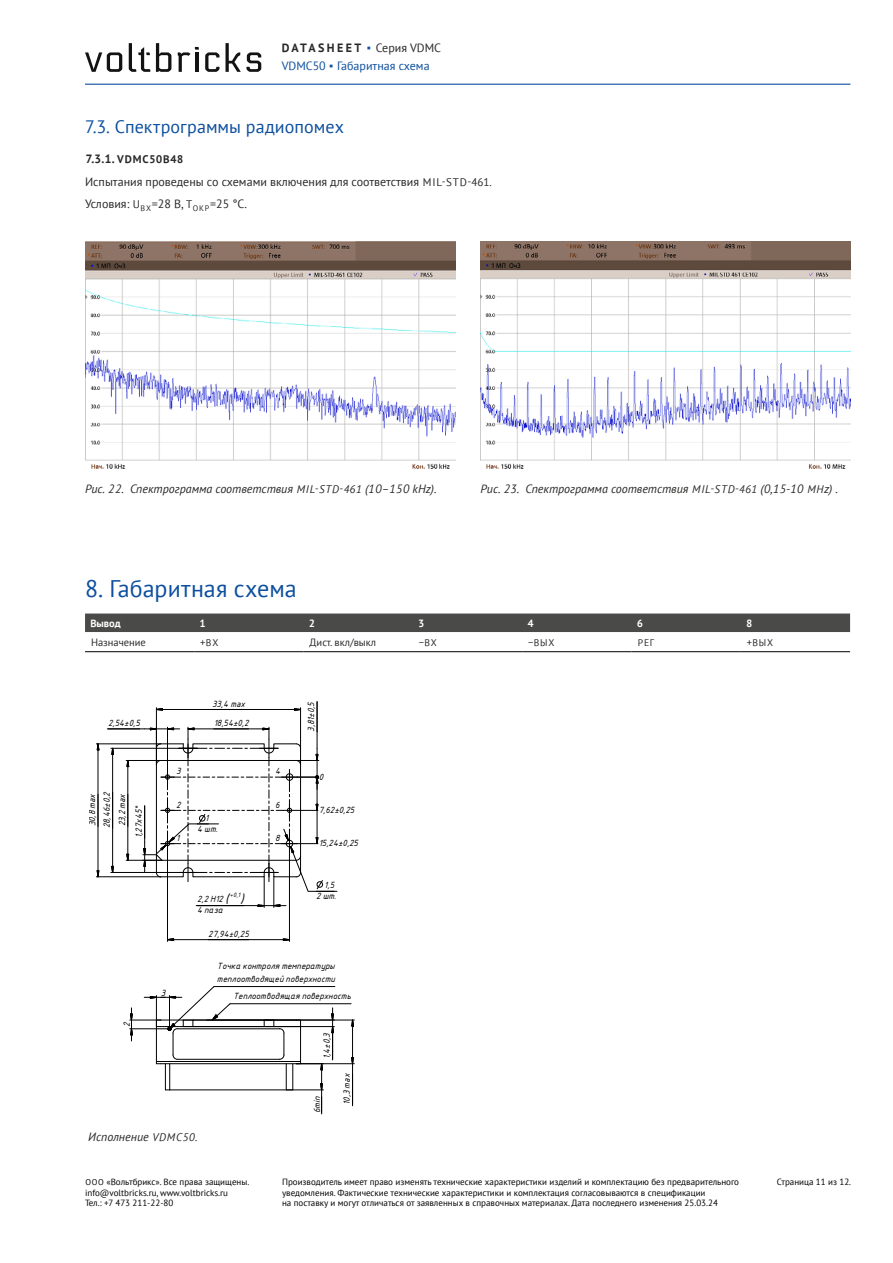
<style>
.page{position:relative;width:893px;height:1263px;background:#fff}
.page>*{position:absolute;margin:0;border:0;box-sizing:border-box;transform-origin:0 0}
.t1{font:24px "PT Sans";color:#0d4f9e}
.t2{font:18px "PT Sans";letter-spacing:.005em;color:#0d4f9e}
.t3{font:italic 12.3px "GOST Common";color:#000}
.t4{font:italic 12px "PT Sans";color:#282827}
.t5{font:12px/22.2px "PT Sans";color:#282827}
.t6{font:12px "PT Sans";color:#0d4f9e}
.t7{font:700 12px "PT Sans";letter-spacing:.2em;color:#282827}
.t8{font:700 11.1px "PT Sans";letter-spacing:.04em;color:#282827}
.t9{font:10.5px "PT Sans";color:#282827}
.t10{font:700 10.5px "PT Sans";color:#fff}
.t11{font:9.6px "PT Sans";letter-spacing:.08em;color:#282827}
.t12{font:9px/10.8px "PT Sans";color:#000}
.t13{font:italic 8.7px/10.5px "GOST Common";letter-spacing:-.005em;color:#000;text-align:center}
.t14{font:italic 6.15px "GOST Common";color:#000}
.s1{font-family:"Arial";font-weight:900;color:#0d4f9e}
.s2{font-weight:400}
.s3{font-family:"Arial";font-weight:900}
.s4{font-size:12px}
.s5{font-size:11.1px}
.s6{font-size:10.5px}
.s7{font-size:12.3px}
.s8{font-size:8.25px}
</style>
<div class="page">
<hr style="left:85px;top:84px;width:765px;height:1px;background:#0d4f9e">
<svg style="left:85px;top:52px;width:37px;height:20px"></svg>
<svg style="left:156px;top:43px;width:15px;height:29px"></svg>
<svg style="left:205px;top:52px;width:14px;height:20px"></svg>
<svg style="left:225px;top:43px;width:36px;height:29px"></svg>
<svg style="left:129px;top:43px;width:21px;height:29px"></svg>
<svg style="left:178px;top:47px;width:21px;height:25px"></svg>
<img style="left:85px;top:241px;width:370px;height:228px">
<img style="left:480px;top:241px;width:370px;height:228px">
<div style="left:85px;top:613px;width:765px;height:19px;background:#4a4a49"></div>
<hr style="left:85px;top:651px;width:109px;height:1px;background:#000">
<hr style="left:194px;top:651px;width:110px;height:1px;background:#000">
<hr style="left:304px;top:651px;width:109px;height:1px;background:#000">
<hr style="left:413px;top:651px;width:109px;height:1px;background:#000">
<hr style="left:522px;top:651px;width:109px;height:1px;background:#000">
<hr style="left:631px;top:651px;width:110px;height:1px;background:#000">
<hr style="left:741px;top:651px;width:109px;height:1px;background:#000">
<div style="left:192px;top:1019px;width:73px;height:8px;border:1px solid #000"></div>
<hr style="left:161px;top:1063px;width:135px;height:1px;background:#000">
<hr style="left:156px;top:1061px;width:145px;height:1px;background:#000">
<hr style="left:177px;top:1028px;width:103px;height:1px;background:#000">
<hr style="left:177px;top:1059px;width:103px;height:1px;background:#000">
<hr style="left:107px;top:729px;width:37px;height:1px;background:#000">
<svg style="left:168px;top:938px;width:6px;height:3px"></svg>
<svg style="left:283px;top:938px;width:6px;height:3px"></svg>
<hr style="left:174px;top:939px;width:109px;height:1px;background:#000">
<hr style="left:167px;top:850px;width:1px;height:91px;background:#000">
<hr style="left:289px;top:851px;width:1px;height:90px;background:#000">
<svg style="left:97px;top:743px;width:2px;height:13px"></svg>
<svg style="left:97px;top:870px;width:2px;height:8px"></svg>
<hr style="left:98px;top:750px;width:1px;height:121px;background:#000">
<hr style="left:96px;top:876px;width:65px;height:1px;background:#000">
<hr style="left:96px;top:744px;width:65px;height:1px;background:#000">
<svg style="left:155px;top:708px;width:8px;height:3px"></svg>
<svg style="left:294px;top:708px;width:8px;height:3px"></svg>
<hr style="left:163px;top:709px;width:131px;height:1px;background:#000">
<hr style="left:300px;top:708px;width:1px;height:40px;background:#000">
<hr style="left:156px;top:708px;width:1px;height:40px;background:#000">
<svg style="left:351px;top:1057px;width:3px;height:10px"></svg>
<svg style="left:351px;top:1019px;width:3px;height:13px"></svg>
<hr style="left:352px;top:1026px;width:1px;height:31px;background:#000">
<hr style="left:264px;top:1020px;width:90px;height:1px;background:#000">
<hr style="left:296px;top:1063px;width:58px;height:1px;background:#000">
<hr style="left:352px;top:1064px;width:1px;height:42px;background:#000">
<hr style="left:170px;top:1089px;width:153px;height:1px;background:#000">
<svg style="left:263px;top:1019px;width:60px;height:95px"></svg>
<hr style="left:317px;top:701px;width:1px;height:47px;background:#000">
<svg style="left:252px;top:904px;width:34px;height:3px"></svg>
<hr style="left:264px;top:877px;width:1px;height:30px;background:#000">
<hr style="left:274px;top:877px;width:1px;height:30px;background:#000">
<hr style="left:196px;top:905px;width:56px;height:1px;background:#000">
<svg style="left:111px;top:747px;width:3px;height:13px"></svg>
<svg style="left:111px;top:866px;width:3px;height:6px"></svg>
<hr style="left:112px;top:754px;width:1px;height:112px;background:#000">
<hr style="left:111px;top:748px;width:68px;height:1px;background:#000">
<hr style="left:111px;top:872px;width:68px;height:1px;background:#000">
<hr style="left:183px;top:1026px;width:151px;height:1px;background:#000">
<hr style="left:183px;top:1020px;width:151px;height:1px;background:#000">
<svg style="left:331px;top:1008px;width:3px;height:52px"></svg>
<svg style="left:126px;top:761px;width:3px;height:12px"></svg>
<svg style="left:126px;top:854px;width:3px;height:6px"></svg>
<hr style="left:128px;top:766px;width:1px;height:88px;background:#000">
<hr style="left:126px;top:760px;width:35px;height:1px;background:#000">
<hr style="left:126px;top:860px;width:36px;height:1px;background:#000">
<hr style="left:230px;top:1003px;width:121px;height:1px;background:#000">
<svg style="left:130px;top:1008px;width:3px;height:33px"></svg>
<hr style="left:130px;top:1020px;width:31px;height:1px;background:#000">
<hr style="left:130px;top:1028px;width:39px;height:1px;background:#000">
<svg style="left:144px;top:986px;width:87px;height:104px"></svg>
<hr style="left:214px;top:986px;width:121px;height:1px;background:#000">
<svg style="left:143px;top:727px;width:194px;height:165px"></svg>
<h3 class="t7" style="left:282px;top:40px;width:161px">DATASHEET <span class="s1">▪</span> <span class="s2">Серия VDMC</span></h3>
<h3 class="t6" style="left:282px;top:58px;width:149px">VDMC50 <span class="s3">▪</span> Габаритная схема</h3>
<h2 class="t2" style="left:85px;top:115px;width:260px">7.3. Спектрограммы радиопомех</h2>
<p class="t8" style="left:85px;top:152px;width:99px"><span class="s4">7.3.1.</span> VDMC50B48</p>
<h3 class="t5" style="left:85px;top:170px;width:408px">Испытания проведены со схемами включения для соответствия <span class="s5">MIL-STD-461.<br></span>Условия: <span class="s5">U</span><sub>ВХ</sub>=28 В, <span class="s5">T</span><sub>ОКР</sub>=25 °C.</h3>
<h3 class="t4" style="left:85px;top:481px;width:353px">Рис. 22. Спектрограмма соответствия <span class="s5">MIL-STD-461</span> (10–150 kHz).</h3>
<h3 class="t4" style="left:480px;top:481px;width:359px">Рис. 23. Спектрограмма соответствия <span class="s5">MIL-STD-461</span> (0,15-10 <span class="s5">MH</span>z) .</h3>
<h1 class="t1" style="left:85px;top:573px;width:213px">8. Габаритная схема</h1>
<p class="t10" style="left:90px;top:616px;width:32px">Вывод</p>
<p class="t10" style="left:200px;top:616px;width:8px">1</p>
<p class="t10" style="left:309px;top:616px;width:8px">2</p>
<p class="t10" style="left:418px;top:616px;width:8px">3</p>
<p class="t10" style="left:527px;top:616px;width:8px">4</p>
<p class="t10" style="left:637px;top:616px;width:8px">6</p>
<p class="t10" style="left:746px;top:616px;width:8px">8</p>
<p class="t9" style="left:91px;top:635px;width:56px">Назначение</p>
<p class="t11" style="left:200px;top:636px;width:20px"><span class="s6">+</span>ВХ</p>
<p class="t9" style="left:310px;top:635px;width:68px">Дист. вкл/выкл</p>
<p class="t11" style="left:419px;top:636px;width:20px"><span class="s6">−</span>ВХ</p>
<p class="t11" style="left:528px;top:636px;width:28px"><span class="s6">−</span>ВЫХ</p>
<p class="t11" style="left:638px;top:636px;width:18px">РЕГ</p>
<p class="t11" style="left:747px;top:636px;width:28px"><span class="s6">+</span>ВЫХ</p>
<p class="t13" style="left:108px;top:717px;width:33px">2,54±0,5</p>
<p class="t13" style="left:101px;top:828px;width:38px;rotate:-90deg">28 4, 6±0 2,</p>
<p class="t13" style="left:87px;top:826px;width:34px;rotate:-90deg">30 8, max</p>
<p class="t13" style="left:116px;top:826px;width:34px;rotate:-90deg">23 2, max</p>
<p class="t13" style="left:133px;top:838px;width:34px;rotate:-90deg">1 2, 7х45°</p>
<p class="t13" style="left:121px;top:1026px;width:7px;rotate:-90deg">2</p>
<p class="t13" style="left:212px;top:698px;width:34px">33,4 max</p>
<p class="t13" style="left:214px;top:717px;width:36px">18,54±0,2</p>
<p class="t13" style="left:306px;top:732px;width:32px;rotate:-90deg">3 8, 1±0 5,</p>
<p class="t13" style="left:176px;top:766px;width:6px">3</p>
<p class="t13" style="left:275px;top:766px;width:7px">4</p>
<p class="t13" style="left:275px;top:799px;width:6px">6</p>
<p class="t13" style="left:275px;top:832px;width:6px">8</p>
<p class="t13" style="left:176px;top:799px;width:6px">2</p>
<p class="t13" style="left:197px;top:812px;width:22px">1<br>4 шт.</p>
<p class="t13" style="left:176px;top:832px;width:5px">1</p>
<p class="t13" style="left:319px;top:771px;width:6px">0</p>
<p class="t13" style="left:319px;top:804px;width:37px">7,62±0,25</p>
<p class="t13" style="left:319px;top:837px;width:41px">15,24±0,25</p>
<p class="t13" style="left:161px;top:987px;width:6px">3</p>
<p class="t13" style="left:197px;top:893px;width:33px">2,2 H12 <span class="s7">(</span></p>
<p class="t14" style="left:230px;top:891px;width:12px">+0,1</p>
<h3 class="t3" style="left:240px;top:891px;width:5px">)</h3>
<p class="t13" style="left:197px;top:904px;width:27px">4 паза</p>
<p class="t13" style="left:208px;top:928px;width:42px">27,94±0,25</p>
<p class="t13" style="left:316px;top:879px;width:21px;text-align:right">1,5<br>2 шт.</p>
<p class="t13" style="left:217px;top:961px;width:119px">Точка контроля температуры</p>
<p class="t13" style="left:217px;top:973px;width:120px">теплоотводящей поверхности</p>
<p class="t13" style="left:233px;top:990px;width:120px">Теплоотводящая поверхность</p>
<p class="t13" style="left:321px;top:1059px;width:28px;rotate:-90deg">14, ±0 3,</p>
<p class="t13" style="left:311px;top:1113px;width:18px;rotate:-90deg">6m ni</p>
<p class="t13" style="left:341px;top:1105px;width:33px;rotate:-90deg">10 3, max</p>
<h3 class="t4" style="left:88px;top:1129px;width:111px">Исполнение <span class="s5">VDMC50.</span></h3>
<p class="t12" style="left:85px;top:1176px;width:165px"><span class="s8">ООО</span> «Вольтбрикс». Все права защищены.</p>
<p class="t12" style="left:777px;top:1176px;width:76px">Страница 11 из 12.</p>
<p class="t12" style="left:85px;top:1187px;width:145px">info@voltbricks.ru, www.voltbricks.ru<br>Тел.: +7 473 211-22-80</p>
<p class="t12" style="left:282px;top:1176px;width:459px">Производитель имеет право изменять технические характеристики изделий и комплектацию без предварительного уведомления. Фактические технические характеристики и комплектация согласовываются в спецификации<br>на поставку и могут отличаться от заявленных в справочных материалах. Дата последнего изменения 25.03.24</p>
</div>
